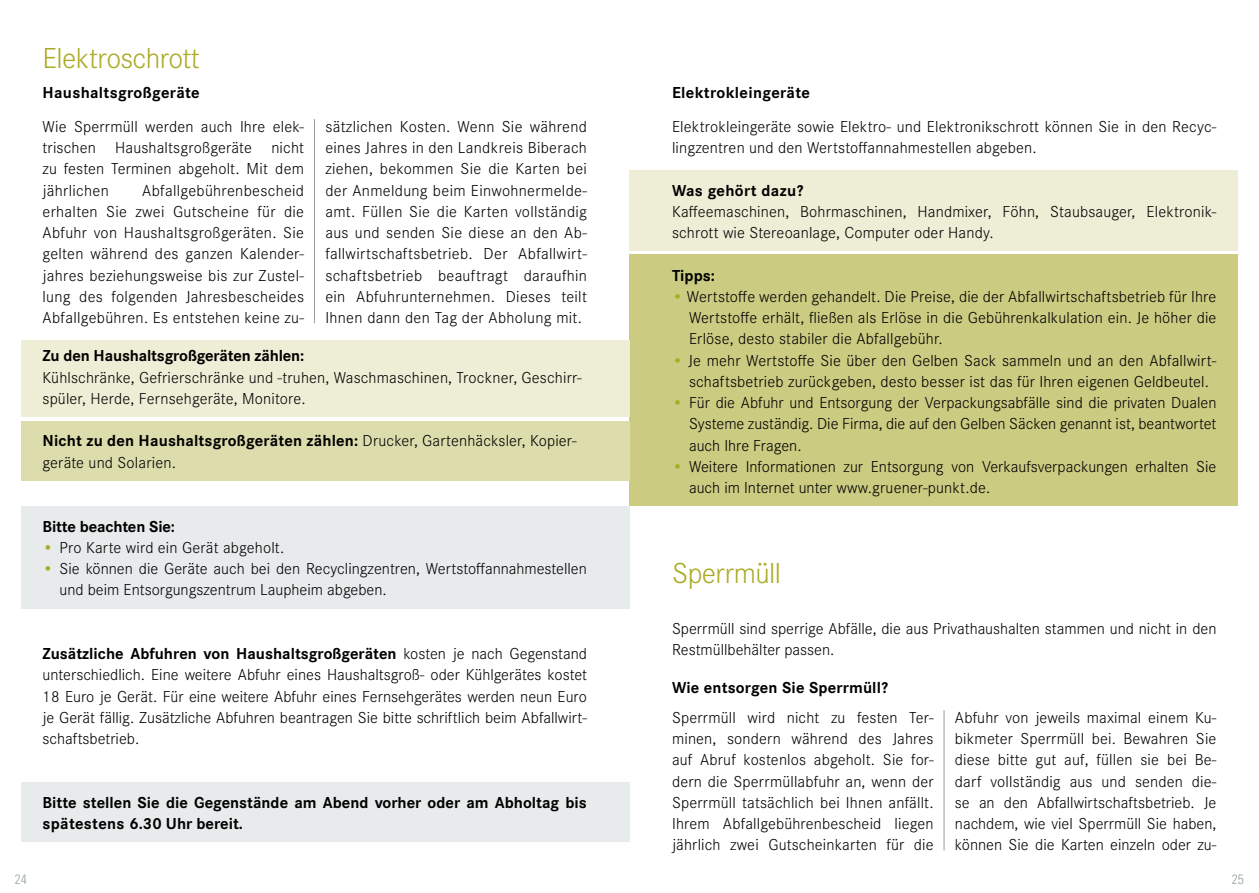
<style>
.page{position:relative;width:1259px;height:893px;background:#fff}
.page>*{position:absolute;margin:0;border:0;box-sizing:border-box;transform-origin:0 0}
.t1{font:300 30px "Corporate S";letter-spacing:-.02em;color:#aaab25}
.t2{font:300 16.5px/21.3px "Corporate S";letter-spacing:.01em;color:#000;text-align:justify}
.t3{font:700 16.5px/21.3px "Corporate S";color:#000}
.t4{font:700 16.5px "Corporate S";letter-spacing:.02em;color:#000}
.t5{font:300 condensed 13.5px "Univers LT Std";color:#95a2a3}
.s1{font-weight:700}
.s2{color:#aaab25}
</style>
<div class="page">
<div style="left:629px;top:255px;width:608px;height:251px;background:#cbcb82"></div>
<div style="left:21px;top:782px;width:608px;height:60px;background:#e8ebec"></div>
<div style="left:21px;top:506px;width:608px;height:102px;background:#e8ebec"></div>
<hr style="left:314px;top:119px;width:1px;height:204px;background:#9d9d9c">
<div style="left:21px;top:340px;width:608px;height:77px;background:#eeedd6"></div>
<div style="left:21px;top:421px;width:608px;height:59px;background:#dcdcac"></div>
<div style="left:629px;top:170px;width:608px;height:81px;background:#eeedd6"></div>
<hr style="left:943px;top:710px;width:1px;height:140px;background:#9d9d9c">
<h1 class="t1" style="left:43px;top:41px;width:159px">Elektroschrott</h1>
<p class="t4" style="left:43px;top:83px;width:159px">Haushaltsgroßgeräte</p>
<p class="t2" style="left:43px;top:116px;width:263px">Wie Sperrmüll werden auch Ihre elek&shy;trischen Haushaltsgroßgeräte nicht zu festen Terminen abgeholt. Mit dem jährlichen</p>
<p class="t2" style="left:43px;top:180px;width:263px;text-indent:100px">Abfallgebührenbescheid erhalten Sie zwei Gutscheine für die Abfuhr von Haushaltsgroßgeräten. Sie gelten während des ganzen Kalender&shy;jahres beziehungsweise bis zur Zustel&shy;lung des folgenden Jahresbescheides Abfallgebühren. Es entstehen keine zu-</p>
<p class="t2" style="left:325px;top:116px;width:263px">sätzlichen Kosten. Wenn Sie während eines Jahres in den Landkreis Biberach ziehen, bekommen Sie die Karten bei der Anmeldung beim Einwohnermelde&shy;amt. Füllen Sie die Karten vollständig aus und senden Sie diese an den Ab&shy;fallwirtschaftsbetrieb. Der Abfallwirt&shy;schaftsbetrieb beauftragt daraufhin ein Abfuhrunternehmen. Dieses teilt Ihnen dann den Tag der Abholung mit.</p>
<p class="t3" style="left:43px;top:346px;width:263px">Zu den Haushaltsgroßgeräten zählen:</p>
<p class="t2" style="left:43px;top:367px;width:541px">Kühlschränke, Gefrierschränke und -truhen, Waschmaschinen, Trockner, Geschirr&shy;spüler, Herde, Fernsehgeräte, Monitore.</p>
<p class="t2" style="left:43px;top:430px;width:535px"><span class="s1">Nicht zu den Haushaltsgroßgeräten zählen:</span> Drucker, Gartenhäcksler, Kopier&shy;geräte und Solarien.</p>
<p class="t3" style="left:43px;top:516px;width:134px">Bitte beachten Sie:</p>
<p class="t2" style="left:43px;top:537px;width:243px"><span class="s2">•</span> Pro Karte wird ein Gerät abgeholt.</p>
<p class="t2" style="left:60px;top:558px;width:529px;text-indent:-17px"><span class="s2">•</span> Sie können die Geräte auch bei den Recyclingzentren, Wertstoffannahmestellen und beim Entsorgungszentrum Laupheim abgeben.</p>
<p class="t2" style="left:43px;top:643px;width:546px"><span class="s1">Zusätzliche Abfuhren von Haushaltsgroßgeräten</span> kosten je nach Gegenstand unterschiedlich. Eine weitere Abfuhr eines Haushaltsgroß- oder Kühlgerätes kostet 18 Euro je Gerät. Für eine weitere Abfuhr eines Fernsehgerätes werden neun Euro je Gerät fällig. Zusätzliche Abfuhren beantragen Sie bitte schriftlich beim Abfallwirt&shy;schaftsbetrieb.</p>
<p class="t3" style="left:43px;top:792px;width:546px">Bitte stellen Sie die Gegenstände am Abend vorher oder am Abholtag bis spätestens 6.30 Uhr bereit.</p>
<p class="t4" style="left:672px;top:83px;width:140px">Elektrokleingeräte</p>
<p class="t2" style="left:672px;top:116px;width:546px">Elektrokleingeräte sowie Elektro- und Elektronikschrott können Sie in den Recyc&shy;lingzentren und den Wertstoffannahmestellen abgeben.</p>
<p class="t4" style="left:672px;top:181px;width:133px">Was gehört dazu?</p>
<p class="t2" style="left:672px;top:201px;width:546px">Kaffeemaschinen, Bohrmaschinen, Handmixer, Föhn, Staubsauger, Elektronik&shy;schrott wie Stereoanlage, Computer oder Handy.</p>
<p class="t3" style="left:672px;top:265px;width:44px">Tipps:</p>
<p class="t2" style="left:689px;top:286px;width:529px;text-indent:-17px"><span class="s2">•</span> Wertstoffe werden gehandelt. Die Preise, die der Abfallwirtschaftsbetrieb für Ihre Wertstoffe erhält, fließen als Erlöse in die Gebührenkalkulation ein. Je höher die Erlöse, desto stabiler die Abfallgebühr.</p>
<p class="t2" style="left:672px;top:350px;width:546px;text-align:center"><span class="s2">•</span> Je mehr Wertstoffe Sie über den Gelben Sack sammeln und an den Abfallwirt&shy;schaftsbetrieb zurückgeben, desto besser ist das für Ihren eigenen Geldbeutel.</p>
<p class="t2" style="left:689px;top:392px;width:529px;text-indent:-17px"><span class="s2">•</span> Für die Abfuhr und Entsorgung der Verpackungsabfälle sind die privaten Dualen Systeme zuständig. Die Firma, die auf den Gelben Säcken genannt ist, beantwortet auch Ihre Fragen.</p>
<p class="t2" style="left:689px;top:456px;width:529px;text-indent:-17px"><span class="s2">•</span> Weitere Informationen zur Entsorgung von Verkaufsverpackungen erhalten Sie auch im Internet unter www.gruener-punkt.de.</p>
<h1 class="t1" style="left:672px;top:556px;width:110px">Sperrmüll</h1>
<p class="t2" style="left:672px;top:618px;width:546px">Sperrmüll sind sperrige Abfälle, die aus Privathaushalten stammen und nicht in den<br>Restmüllbehälter passen.</p>
<p class="t3" style="left:672px;top:677px;width:218px">Wie entsorgen Sie Sperrmüll?</p>
<p class="t2" style="left:672px;top:707px;width:263px">Sperrmüll wird nicht zu festen Ter&shy;minen, sondern während des Jahres auf Abruf kostenlos abgeholt. Sie for&shy;dern die Sperrmüllabfuhr an, wenn der Sperrmüll tatsächlich bei Ihnen anfällt.<br>Ihrem Abfallgebührenbescheid liegen jährlich zwei Gutscheinkarten für die</p>
<p class="t2" style="left:955px;top:707px;width:263px">Abfuhr von jeweils maximal einem Ku&shy;bikmeter Sperrmüll bei. Bewahren Sie diese bitte gut auf, füllen sie bei Be&shy;darf vollständig aus und senden die&shy;se an den Abfallwirtschaftsbetrieb. Je nachdem, wie viel Sperrmüll Sie haben, können Sie die Karten einzeln oder zu-</p>
<p class="t5" style="left:15px;top:872px;width:13px">24</p>
<p class="t5" style="left:1231px;top:872px;width:13px">25</p>
</div>
